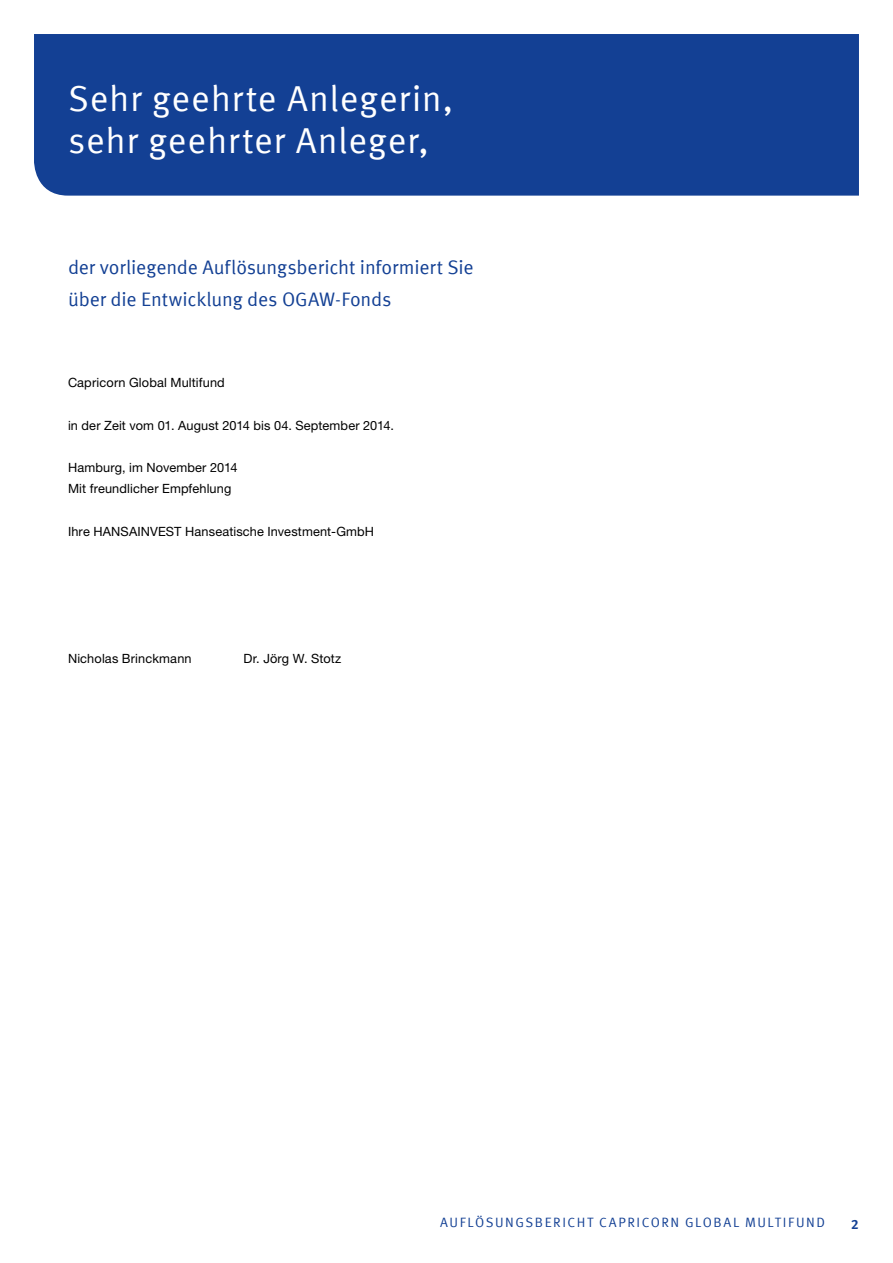
<style>
.page{position:relative;width:893px;height:1263px;background:#fff}
.page>*{position:absolute;margin:0;border:0;box-sizing:border-box;transform-origin:0 0}
.t1{font:36px/42.5px "Meta Offc Pro Norm";letter-spacing:.02em;color:#fff}
.t2{font:19.5px/32px "Meta Offc Pro Norm";letter-spacing:-.01em;color:#134094}
.t3{font:13.5px "Meta Offc Pro Norm";letter-spacing:.115em;color:#134094}
.t4{font:700 13.5px "Meta Offc Pro";color:#134094}
.t5{font:12.75px/21.3px "Helvetica Neue LTW1 G";letter-spacing:.01em;color:#000}
</style>
<div class="page">
<div style="left:34px;top:34px;width:825px;height:162px;background:#134094"></div>
<h1 class="t1" style="left:68px;top:75px;width:387px">Sehr geehrte Anlegerin, sehr geehrter Anleger,</h1>
<h2 class="t2" style="left:68px;top:250px;width:407px">der vorliegende Auflösungsbericht informiert Sie über die Entwicklung des OGAW-Fonds</h2>
<p class="t5" style="left:68px;top:372px;width:158px">Capricorn Global Multifund</p>
<p class="t5" style="left:68px;top:414px;width:328px">in der Zeit vom 01. August 2014 bis 04. September 2014.</p>
<p class="t5" style="left:68px;top:457px;width:171px">Hamburg, im November 2014<br>Mit freundlicher Empfehlung</p>
<p class="t5" style="left:68px;top:520px;width:308px">Ihre HANSAINVEST Hanseatische Investment-GmbH</p>
<p class="t5" style="left:68px;top:648px;width:125px">Nicholas Brinckmann</p>
<p class="t5" style="left:244px;top:648px;width:99px">Dr. Jörg W. Stotz</p>
<p class="t3" style="left:440px;top:1211px;width:197px">AUFLÖSUNGSBERICHT Capricorn</p>
<p class="t3" style="left:685px;top:1211px;width:20px">Global</p>
<p class="t3" style="left:745px;top:1211px;width:22px">Multifun</p>
<p class="t3" style="left:816px;top:1211px;width:10px">d</p>
<p class="t4" style="left:851px;top:1214px;width:9px">2</p>
</div>
